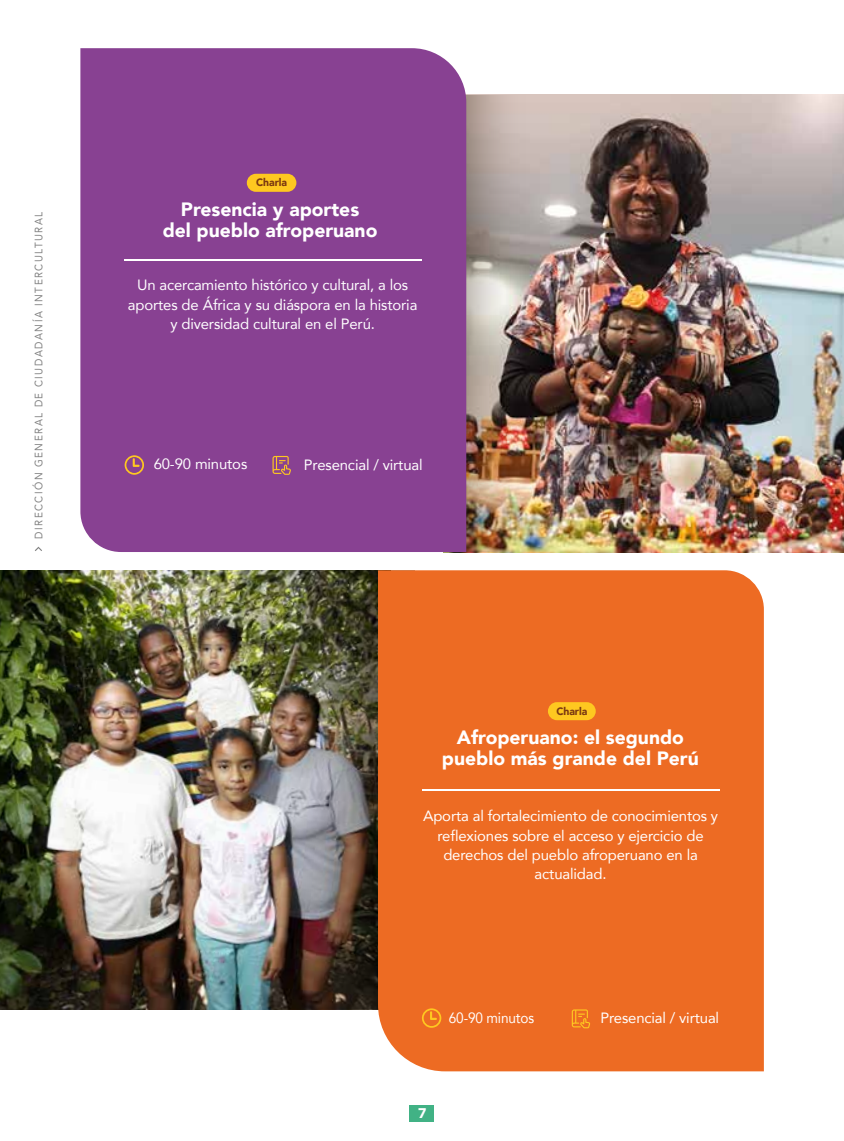
<style>
.page{position:relative;width:844px;height:1141px;background:#fff}
.page>*{position:absolute;margin:0;border:0;box-sizing:border-box;transform-origin:0 0}
.t1{font:900 19.25px/21px "Avenir";color:#fff;text-align:center}
.t2{font:14.88px/19.2px "Avenir";letter-spacing:-.01em;color:#fff;text-align:center}
.t3{font:14.88px "Avenir";letter-spacing:-.01em;color:#fff;scale:.91 1}
.t4{font:900 14px "Avenir";color:#fff}
.t5{font:10.85px "Avenir";letter-spacing:.15em;color:#828282;scale:.91 1}
.t6{font:900 10.67px "Avenir";letter-spacing:-.01em;color:#7a3811}
</style>
<div class="page">
<img style="left:538px;top:95px;width:305px;height:457px">
<img style="left:1px;top:570px;width:260px;height:439px">
<img style="left:261px;top:570px;width:117px;height:439px">
<img style="left:466px;top:95px;width:72px;height:457px">
<div style="left:80px;top:48px;width:386px;height:504px;background:#884192"></div>
<div style="left:378px;top:570px;width:385px;height:501px;background:#ed6b23"></div>
<hr style="left:124px;top:259px;width:297px;height:1px;background:#fff">
<div style="left:247px;top:174px;width:49px;height:18px;background:#fec820;border-radius:9px"></div>
<svg style="left:35px;top:547px;width:7px;height:4px"></svg>
<hr style="left:422px;top:790px;width:297px;height:1px;background:#fff">
<div style="left:547px;top:702px;width:48px;height:18px;background:#fec820;border-radius:9px"></div>
<svg style="left:125px;top:455px;width:19px;height:20px"></svg>
<svg style="left:422px;top:1008px;width:19px;height:20px"></svg>
<svg style="left:571px;top:1009px;width:19px;height:19px"></svg>
<svg style="left:272px;top:456px;width:19px;height:19px"></svg>
<div style="left:409px;top:1105px;width:25px;height:16px;background:#41b285"></div>
<p class="t5" style="left:30px;top:539px;width:361px;rotate:-90deg">DIRECCIÓN GENERAL DE CIUDADANÍA INTERCULTURAL</p>
<p class="t6" style="left:256px;top:173px;width:32px">Charla</p>
<p class="t1" style="left:163px;top:198px;width:216px">Presencia y aportes<br>del pueblo afroperuano</p>
<p class="t2" style="left:128px;top:275px;width:291px">Un acercamiento histórico y cultural, a los aportes de África y su diáspora en la historia y diversidad cultural en el Perú.</p>
<p class="t2" style="left:154px;top:454px;width:95px">60-90 minutos</p>
<p class="t2" style="left:304px;top:455px;width:120px">Presencial / virtual</p>
<p class="t6" style="left:556px;top:702px;width:32px">Charla</p>
<p class="t1" style="left:442px;top:726px;width:258px">Afroperuano: el segundo pueblo más grande del Perú</p>
<p class="t2" style="left:423px;top:806px;width:296px">Aporta al fortalecimiento de conocimientos y reflexiones sobre el acceso y ejercicio de derechos del pueblo afroperuano en la actualidad.</p>
<p class="t3" style="left:448px;top:1006px;width:95px">60-90 minutos</p>
<p class="t2" style="left:600px;top:1008px;width:120px">Presencial / virtual</p>
<p class="t4" style="left:418px;top:1101px;width:10px">7</p>
</div>
